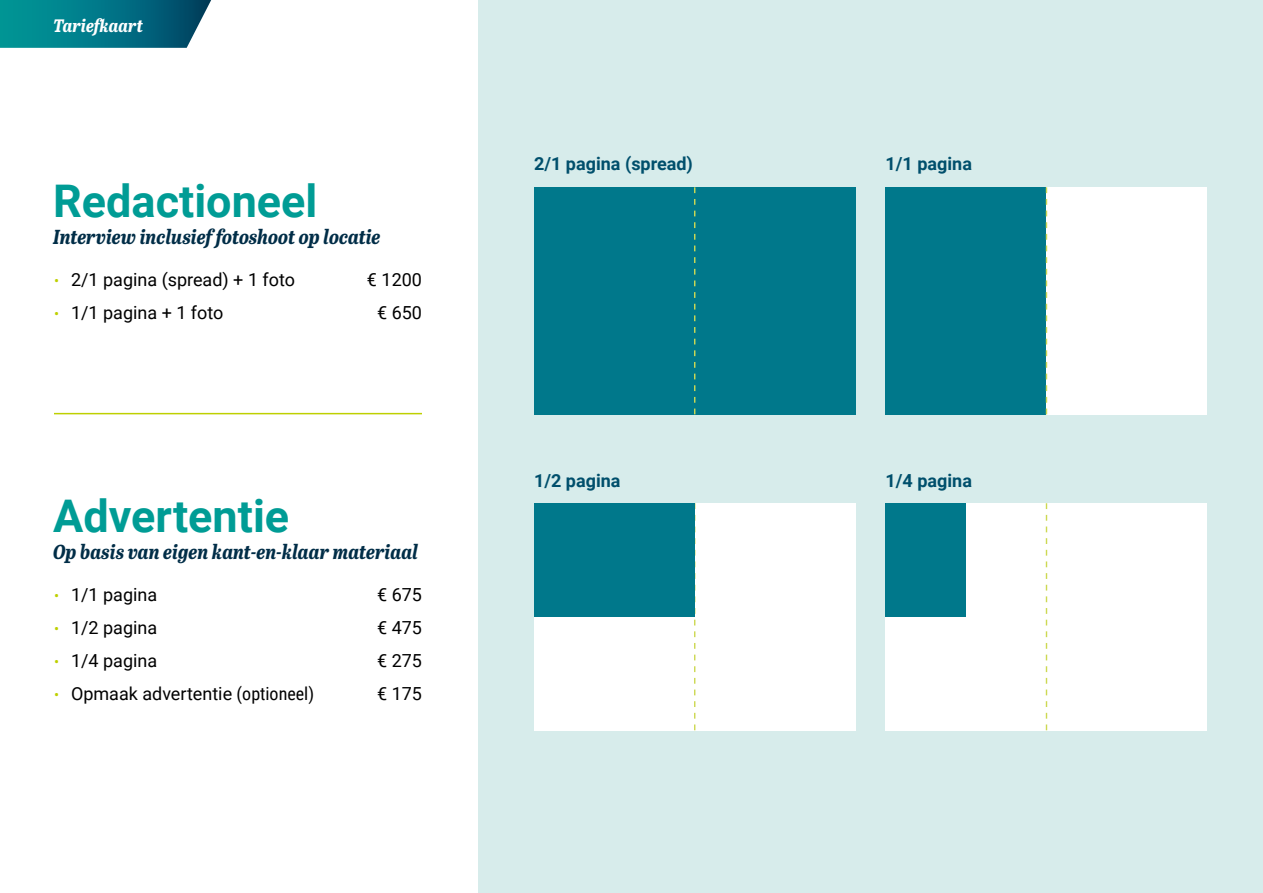
<style>
.page{position:relative;width:1263px;height:893px;background:#fff}
.page>*{position:absolute;margin:0;border:0;box-sizing:border-box;transform-origin:0 0}
.t1{font:700 45px "Roboto";color:#009c95}
.t2{font:italic 700 20.25px "Abril Titling Cnd";color:#002d47}
.t3{font:18px "Roboto";color:#000}
.t4{font:700 18px "Roboto";color:#004f6c}
.t5{font:italic 700 18px "Abril Titling Cnd";color:#fff}
.s1{font-size:15px;color:#bed000}
.s2{font-family:"Roboto Condensed"}
</style>
<div class="page">
<div style="left:478px;top:0;width:785px;height:893px;background:#d7eceb"></div>
<svg style="left:0;top:0;width:211px;height:48px;background:#0f7c8b"></svg>
<div style="left:885px;top:187px;width:322px;height:227px;background:#fff"></div>
<div style="left:885px;top:187px;width:161px;height:227px;background:#00788b"></div>
<div style="left:534px;top:187px;width:321px;height:227px;background:#00788b"></div>
<svg style="left:694px;top:187px;width:1px;height:227px"></svg>
<svg style="left:1046px;top:187px;width:1px;height:227px"></svg>
<div style="left:534px;top:503px;width:321px;height:227px;background:#fff"></div>
<div style="left:885px;top:503px;width:322px;height:227px;background:#fff"></div>
<svg style="left:694px;top:619px;width:1px;height:111px"></svg>
<div style="left:534px;top:503px;width:161px;height:114px;background:#00788b"></div>
<div style="left:885px;top:503px;width:81px;height:114px;background:#00788b"></div>
<svg style="left:1046px;top:503px;width:1px;height:227px"></svg>
<hr style="left:54px;top:413px;width:368px;height:1px;background:#bed000">
<p class="t5" style="left:53px;top:13px;width:91px">Tariefkaart</p>
<h1 class="t1" style="left:53px;top:169px;width:266px">Redactioneel</h1>
<p class="t2" style="left:53px;top:222px;width:329px">Interview inclusief fotoshoot op locatie</p>
<p class="t3" style="left:54px;top:267px;width:242px"><span class="s1">•</span> 2/1 pagina (spread) + 1 foto</p>
<p class="t3" style="left:367px;top:267px;width:57px">€ 1200</p>
<p class="t3" style="left:54px;top:300px;width:171px"><span class="s1">•</span> 1/1 pagina + 1 foto</p>
<p class="t3" style="left:377px;top:300px;width:46px">€ 650</p>
<h1 class="t1" style="left:53px;top:484px;width:238px">Advertentie</h1>
<p class="t2" style="left:53px;top:536px;width:366px">Op basis van eigen kant-en-klaar materiaal</p>
<p class="t3" style="left:54px;top:582px;width:105px"><span class="s1">•</span> 1/1 pagina</p>
<p class="t3" style="left:377px;top:582px;width:46px">€ 675</p>
<p class="t3" style="left:54px;top:615px;width:105px"><span class="s1">•</span> 1/2 pagina</p>
<p class="t3" style="left:377px;top:615px;width:46px">€ 475</p>
<p class="t3" style="left:54px;top:648px;width:105px"><span class="s1">•</span> 1/4 pagina</p>
<p class="t3" style="left:377px;top:648px;width:46px">€ 275</p>
<p class="t3" style="left:54px;top:681px;width:262px"><span class="s1">•</span> Opmaak advertentie <span class="s2">(optioneel)</span></p>
<p class="t3" style="left:377px;top:681px;width:46px">€ 175</p>
<p class="t4" style="left:534px;top:151px;width:160px">2/1 pagina (spread)</p>
<p class="t4" style="left:885px;top:151px;width:88px">1/1 pagina</p>
<p class="t4" style="left:534px;top:468px;width:88px">1/2 pagina</p>
<p class="t4" style="left:885px;top:468px;width:88px">1/4 pagina</p>
</div>
